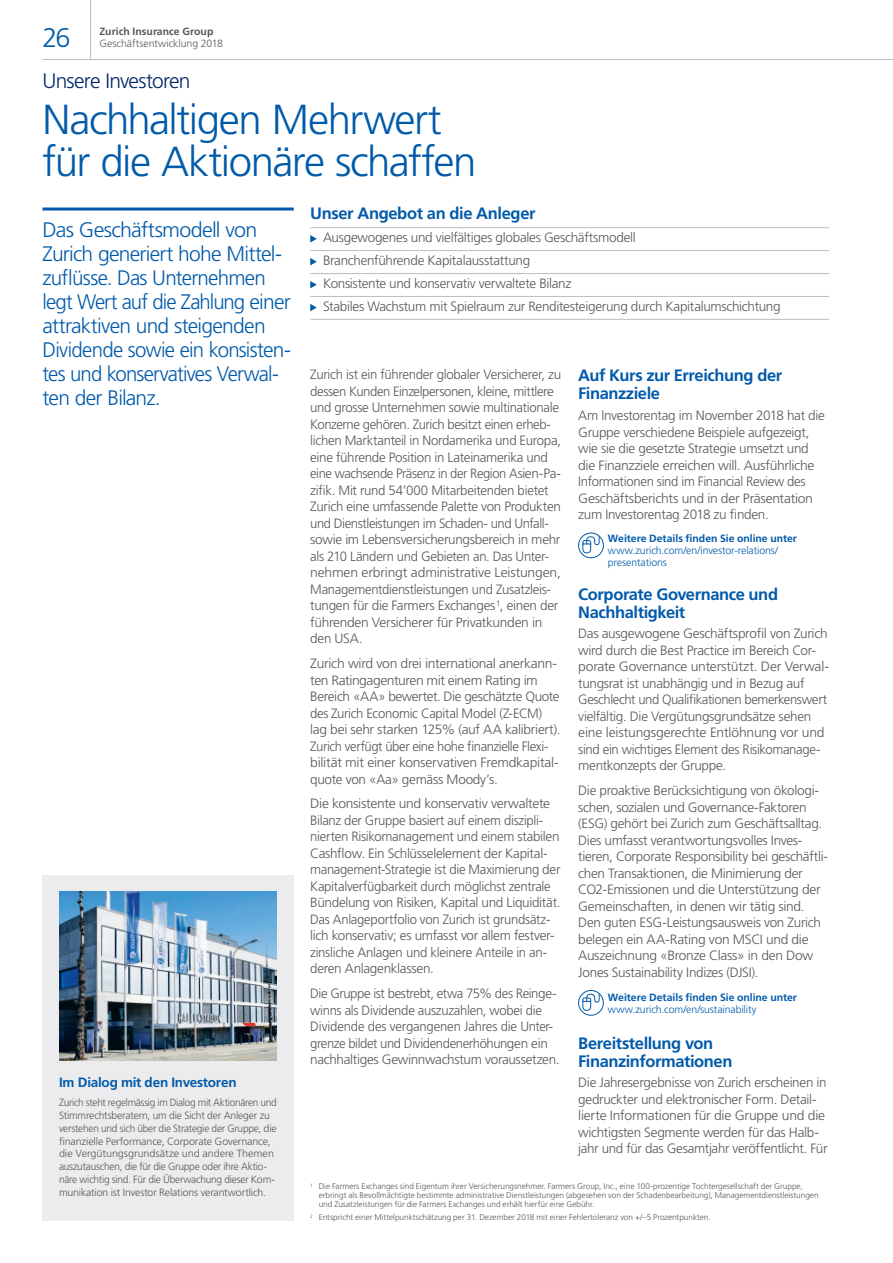
<style>
.page{position:relative;width:893px;height:1263px;background:#fff}
.page>*{position:absolute;margin:0;border:0;box-sizing:border-box;transform-origin:0 0}
.t1{font:300 42px/42px "Frutiger LT Std";letter-spacing:-.035em;color:#015aaa}
.t2{font:300 27px "Frutiger LT Std";color:#015aaa}
.t3{font:300 21px/24px "Frutiger LT Std";letter-spacing:-.035em;color:#015aaa}
.t4{font:300 21px "Frutiger LT Std";letter-spacing:-.035em;color:#04286b}
.t5{font:700 16.5px/18px "Frutiger LT Std";letter-spacing:-.025em;color:#015aaa}
.t6{font:300 13.5px/16.5px "Frutiger LT Std";letter-spacing:-.025em;color:#57585a}
.t7{font:700 13.5px "Frutiger LT Std";letter-spacing:-.015em;color:#015aaa}
.t8{font:300 10.5px/12.8px "Frutiger LT Std";letter-spacing:-.015em;color:#57585a;scale:.96 1}
.t9{font:300 10.5px/12px "Frutiger LT Std";letter-spacing:-.01em;color:#015aaa}
.t10{font:700 10.5px "Frutiger LT Std";color:#015aaa}
.t11{font:300 10.5px "Frutiger LT Std";letter-spacing:-.015em;color:#57585a}
.t12{font:700 10.5px "Frutiger LT Std";color:#57585a}
.t13{font:300 8.25px/9px "Frutiger LT Std";letter-spacing:-.005em;color:#57585a}
</style>
<div class="page">
<hr style="left:43px;top:59px;width:850px;height:1px;background:#bcbdc0">
<hr style="left:90px;top:0;width:1px;height:60px;background:#bcbdc0">
<hr style="left:43px;top:207px;width:251px;height:3px;background:#015aaa">
<div style="left:578px;top:533px;width:26px;height:25px;border:1px solid #015aaa;border-radius:50%"></div>
<svg style="left:582px;top:535px;width:18px;height:19px"></svg>
<div style="left:578px;top:990px;width:26px;height:26px;border:1px solid #015aaa;border-radius:50%"></div>
<svg style="left:582px;top:993px;width:18px;height:18px"></svg>
<svg style="left:310px;top:250px;width:13px;height:1px"></svg>
<hr style="left:323px;top:250px;width:506px;height:1px;background:#bcbdc0">
<svg style="left:310px;top:273px;width:13px;height:1px"></svg>
<hr style="left:323px;top:273px;width:506px;height:1px;background:#bcbdc0">
<svg style="left:310px;top:296px;width:13px;height:1px"></svg>
<hr style="left:323px;top:296px;width:506px;height:1px;background:#bcbdc0">
<hr style="left:323px;top:227px;width:506px;height:1px;background:#bcbdc0">
<hr style="left:323px;top:319px;width:506px;height:1px;background:#bcbdc0">
<svg style="left:310px;top:227px;width:13px;height:1px"></svg>
<svg style="left:310px;top:319px;width:13px;height:1px"></svg>
<svg style="left:310px;top:235px;width:7px;height:8px"></svg>
<svg style="left:310px;top:258px;width:7px;height:7px"></svg>
<svg style="left:310px;top:281px;width:7px;height:7px"></svg>
<svg style="left:310px;top:304px;width:7px;height:7px"></svg>
<div style="left:43px;top:875px;width:251px;height:345px;background:#ececee"></div>
<img style="left:59px;top:891px;width:218px;height:170px">
<p class="t12" style="left:99px;top:25px;width:115px">Zurich Insurance Group</p>
<h2 class="t2" style="left:43px;top:22px;width:29px">26</h2>
<p class="t11" style="left:99px;top:37px;width:125px">Geschäftsentwicklung 2018</p>
<h3 class="t4" style="left:43px;top:69px;width:150px">Unsere Investoren</h3>
<h1 class="t1" style="left:43px;top:99px;width:435px">Nachhaltigen Mehrwert für die Aktionäre schaffen</h1>
<h3 class="t3" style="left:43px;top:218px;width:250px">Das Geschäftsmodell von<br>Zurich generiert hohe Mittel&shy;zuflüsse. Das Unternehmen legt Wert auf die Zahlung einer attraktiven und steigenden<br>Dividende sowie ein konsisten&shy;tes und konservatives Verwal&shy;ten der Bilanz.</h3>
<p class="t7" style="left:59px;top:1075px;width:179px">Im Dialog mit den Investoren</p>
<p class="t8" style="left:59px;top:1096px;width:229px">Zurich steht regelmässig im Dialog mit Aktionären und Stimmrechtsberatern, um die Sicht der Anleger zu verstehen und sich über die Strategie der Gruppe, die finanzielle Performance, Corporate Governance, die Vergütungsgrundsätze und andere Themen auszutauschen, die für die Gruppe oder ihre Aktio&shy;näre wichtig sind. Für die Überwachung dieser Kom&shy;munikation ist Investor Relations verantwortlich.</p>
<p class="t5" style="left:310px;top:204px;width:227px">Unser Angebot an die Anleger</p>
<p class="t6" style="left:323px;top:226px;width:459px;line-height:23px">Ausgewogenes und vielfältiges globales Geschäftsmodell<br>Branchenführende Kapitalausstattung<br>Konsistente und konservativ verwaltete Bilanz<br>Stabiles Wachstum mit Spielraum zur Renditesteigerung durch Kapitalumschichtung</p>
<p class="t6" style="left:310px;top:367px;width:252px">Zurich ist ein führender globaler Versicherer, zu dessen Kunden Einzelpersonen, kleine, mittlere und grosse Unternehmen sowie multinationale Konzerne gehören. Zurich besitzt einen erheb&shy;lichen Marktanteil in Nordamerika und Europa, eine führende Position in Lateinamerika und eine wachsende Präsenz in der Region Asien-Pa&shy;zifik. Mit rund 54’000 Mitarbeitenden bietet Zurich eine umfassende Palette von Produkten und Dienstleistungen im Schaden- und Unfall&shy;sowie im Lebensversicherungsbereich in mehr als 210 Ländern und Gebieten an. Das Unter&shy;nehmen erbringt administrative Leistungen, Managementdienstleistungen und Zusatzleis&shy;tungen für die Farmers Exchanges<sup>1</sup>, einen der führenden Versicherer für Privatkunden in den USA.</p>
<p class="t6" style="left:310px;top:655px;width:252px">Zurich wird von drei international anerkann&shy;ten Ratingagenturen mit einem Rating im Bereich «AA» bewertet. Die geschätzte Quote des Zurich Economic Capital Model (Z-ECM) lag bei sehr starken 125% (auf AA kalibriert).<br>Zurich verfügt über eine hohe finanzielle Flexi&shy;bilität mit einer konservativen Fremdkapital&shy;quote von «Aa» gemäss Moody’s.</p>
<p class="t6" style="left:310px;top:796px;width:252px">Die konsistente und konservativ verwaltete Bilanz der Gruppe basiert auf einem diszipli&shy;nierten Risikomanagement und einem stabilen Cashflow. Ein Schlüsselelement der Kapital&shy;management-Strategie ist die Maximierung der Kapitalverfügbarkeit durch möglichst zentrale Bündelung von Risiken, Kapital und Liquidität.<br>Das Anlageportfolio von Zurich ist grundsätz&shy;lich konservativ; es umfasst vor allem festver&shy;zinsliche Anlagen und kleinere Anteile in an&shy;deren Anlagenklassen.</p>
<p class="t6" style="left:310px;top:985px;width:251px">Die Gruppe ist bestrebt, etwa 75% des Reinge&shy;winns als Dividende auszuzahlen, wobei die Dividende des vergangenen Jahres die Unter&shy;grenze bildet und Dividendenerhöhungen ein nachhaltiges Gewinnwachstum voraussetzen.</p>
<p class="t5" style="left:578px;top:367px;width:206px">Auf Kurs zur Erreichung der<br>Finanzziele</p>
<p class="t6" style="left:578px;top:407px;width:248px">Am Investorentag im November 2018 hat die Gruppe verschiedene Beispiele aufgezeigt, wie sie die gesetzte Strategie umsetzt und die Finanzziele erreichen will. Ausführliche Informationen sind im Financial Review des Geschäftsberichts und in der Präsentation zum Investorentag 2018 zu finden.</p>
<p class="t10" style="left:608px;top:532px;width:191px">Weitere Details finden Sie online unter</p>
<p class="t9" style="left:608px;top:544px;width:172px">www.zurich.com/en/investor-relations/ presentations</p>
<p class="t5" style="left:578px;top:585px;width:201px">Corporate Governance und<br>Nachhaltigkeit</p>
<p class="t6" style="left:578px;top:625px;width:252px">Das ausgewogene Geschäftsprofil von Zurich wird durch die Best Practice im Bereich Cor&shy;porate Governance unterstützt. Der Verwal&shy;tungsrat ist unabhängig und in Bezug auf Geschlecht und Qualifikationen bemerkenswert vielfältig. Die Vergütungsgrundsätze sehen eine leistungsgerechte Entlöhnung vor und sind ein wichtiges Element des Risikomanage&shy;mentkonzepts der Gruppe.</p>
<p class="t6" style="left:578px;top:782px;width:251px">Die proaktive Berücksichtigung von ökologi&shy;schen, sozialen und Governance-Faktoren (ESG) gehört bei Zurich zum Geschäftsalltag.<br>Dies umfasst verantwortungsvolles Inves&shy;tieren, Corporate Responsibility bei geschäftli&shy;chen Transaktionen, die Minimierung der CO2-Emissionen und die Unterstützung der Gemeinschaften, in denen wir tätig sind.<br>Den guten ESG-Leistungsausweis von Zurich belegen ein AA-Rating von MSCI und die Auszeichnung «Bronze Class» in den Dow Jones Sustainability Indizes (DJSI).</p>
<p class="t10" style="left:608px;top:991px;width:191px">Weitere Details finden Sie online unter</p>
<p class="t9" style="left:608px;top:1003px;width:150px">www.zurich.com/en/sustainability</p>
<p class="t5" style="left:578px;top:1034px;width:156px">Bereitstellung von<br>Finanzinformationen</p>
<p class="t6" style="left:578px;top:1074px;width:251px">Die Jahresergebnisse von Zurich erscheinen in gedruckter und elektronischer Form. Detail&shy;lierte Informationen für die Gruppe und die wichtigsten Segmente werden für das Halb&shy;jahr und für das Gesamtjahr veröffentlicht. Für</p>
<p class="t13" style="left:319px;top:1182px;width:501px;text-indent:-9px"><sup>1</sup> Die Farmers Exchanges sind Eigentum ihrer Versicherungsnehmer. Farmers Group, Inc., eine 100-prozentige Tochtergesellschaft der Gruppe, erbringt als Bevollmächtigte bestimmte administrative Dienstleistungen (abgesehen von der Schadenbearbeitung), Managementdienstleistungen und Zusatzleistungen für die Farmers Exchanges und erhält hierfür eine Gebühr.</p>
<p class="t13" style="left:310px;top:1213px;width:402px"><sup>2</sup> Entspricht einer Mittelpunktschätzung per 31. Dezember 2018 mit einer Fehlertoleranz von +/–5 Prozentpunkten.</p>
</div>
